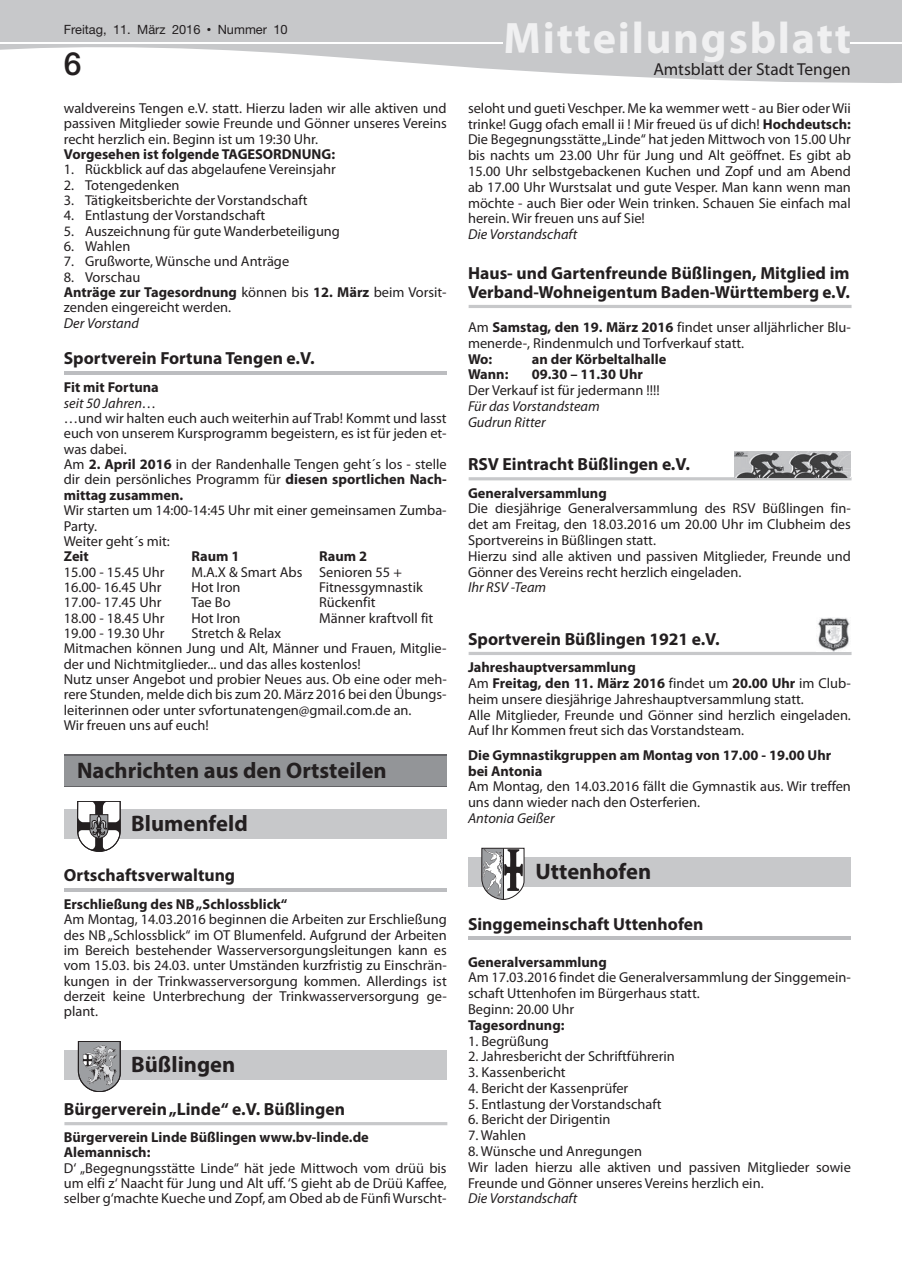
<style>
.page{position:relative;width:902px;height:1280px;background:#fff}
.page>*{position:absolute;margin:0;border:0;box-sizing:border-box;transform-origin:0 0}
.t1{font:700 44.25px "Myriad Pro";letter-spacing:.04em;color:#f0f0f1}
.t2{font:500 31.95px "Helvetica Neue";color:#231f20}
.t3{font:700 22.5px "Myriad Pro";color:#231f20}
.t4{font:700 17.55px/19.2px "Myriad Pro";color:#231f20}
.t5{font:17.4px "Myriad Pro";color:#231f20}
.t6{font:14.4px/15.3px "Myriad Pro";color:#231f20}
.t7{font:700 14.4px/15.3px "Myriad Pro";color:#231f20}
.t8{font:italic 14.4px/15.8px "Myriad Pro";color:#231f20}
.t9{font:12.75px "Helvetica Neue";color:#231f20}
.s1{font-family:"M Twentieth Century";font-weight:500}
.s2{font-size:12.9px}
.s3{font-weight:700}
</style>
<div class="page">
<svg style="left:0;top:0;width:901px;height:83px;fill:#c7c8ca"></svg>
<div style="left:505px;top:22px;width:344px;height:40px;background:#c7c8ca"></div>
<hr style="left:0;top:42px;width:502px;height:1px;background:#fff">
<hr style="left:850px;top:42px;width:51px;height:1px;background:#fff">
<hr style="left:64px;top:371px;width:382px;height:4px;background:#bcbdc0">
<hr style="left:64px;top:888px;width:382px;height:3px;background:#bcbdc0">
<div style="left:64px;top:755px;width:382px;height:32px;background:#939598"></div>
<div style="left:64px;top:810px;width:382px;height:29px;background:#c7c8ca"></div>
<svg style="left:77px;top:801px;width:44px;height:50px"></svg>
<div style="left:64px;top:1050px;width:382px;height:29px;background:#c7c8ca"></div>
<svg style="left:78px;top:1041px;width:43px;height:51px"></svg>
<hr style="left:64px;top:1122px;width:383px;height:3px;background:#c7c8ca">
<hr style="left:468px;top:937px;width:382px;height:3px;background:#bcbdc0">
<hr style="left:468px;top:305px;width:383px;height:3px;background:#c7c8ca">
<hr style="left:468px;top:477px;width:383px;height:3px;background:#c7c8ca">
<img style="left:734px;top:452px;width:116px;height:25px">
<hr style="left:468px;top:652px;width:383px;height:3px;background:#c7c8ca">
<img style="left:818px;top:617px;width:32px;height:34px">
<div style="left:468px;top:858px;width:382px;height:29px;background:#c7c8ca"></div>
<svg style="left:481px;top:848px;width:43px;height:52px"></svg>
<hr style="left:503px;top:848px;width:1px;height:51px;background:#231f20">
<p class="t9" style="left:64px;top:22px;width:225px">Freitag, 11. März 2016 <span class="s1">•</span> Nummer <span class="s2">10</span></p>
<h1 class="t1" style="left:503px;top:9px;width:349px">Mitteilungsblatt</h1>
<h2 class="t2" style="left:64px;top:45px;width:19px">6</h2>
<p class="t5" style="left:653px;top:59px;width:199px">Amtsblatt der Stadt Tengen</p>
<p class="t6" style="left:64px;top:100px;width:384px;text-align:justify">waldvereins Tengen e.V. statt. Hierzu laden wir alle aktiven und passiven Mitglieder sowie Freunde und Gönner unseres Vereins recht herzlich ein. Beginn ist um 19:30 Uhr.</p>
<p class="t7" style="left:64px;top:146px;width:273px">Vorgesehen ist folgende TAGESORDNUNG:</p>
<p class="t6" style="left:64px;top:162px;width:273px">1. Rückblick auf das abgelaufene Vereinsjahr</p>
<p class="t6" style="left:64px;top:177px;width:117px">2. Totengedenken</p>
<p class="t6" style="left:64px;top:192px;width:245px">3. Tätigkeitsberichte der Vorstandschaft</p>
<p class="t6" style="left:64px;top:208px;width:203px">4. Entlastung der Vorstandschaft</p>
<p class="t6" style="left:64px;top:223px;width:278px">5. Auszeichnung für gute Wanderbeteiligung</p>
<p class="t6" style="left:64px;top:238px;width:68px">6. Wahlen</p>
<p class="t6" style="left:64px;top:254px;width:227px">7. Grußworte, Wünsche und Anträge</p>
<p class="t6" style="left:64px;top:269px;width:384px">8. Vorschau<br><span class="s3">Anträge zur Tagesordnung</span> können bis <span class="s3">12. März</span> beim Vorsit&shy;zenden eingereicht werden.</p>
<p class="t8" style="left:64px;top:315px;width:77px">Der Vorstand</p>
<p class="t4" style="left:64px;top:348px;width:252px">Sportverein Fortuna Tengen e.V.</p>
<p class="t7" style="left:64px;top:379px;width:96px">Fit mit Fortuna</p>
<p class="t8" style="left:64px;top:395px;width:94px">seit 50 Jahren…</p>
<p class="t6" style="left:64px;top:410px;width:384px">…und wir halten euch auch weiterhin auf Trab! Kommt und lasst euch von unserem Kursprogramm begeistern, es ist für jeden et&shy;was dabei.<br>Am <span class="s3">2. April 2016</span> in der Randenhalle Tengen geht´s los - stelle dir dein persönliches Programm für <span class="s3">diesen sportlichen Nach&shy;mittag zusammen.</span></p>
<p class="t6" style="left:64px;top:502px;width:384px">Wir starten um 14:00-14:45 Uhr mit einer gemeinsamen Zumba-<br>Party.<br>Weiter geht´s mit:</p>
<p class="t7" style="left:64px;top:548px;width:26px">Zeit</p>
<p class="t7" style="left:191px;top:548px;width:49px">Raum 1</p>
<p class="t7" style="left:319px;top:548px;width:49px">Raum 2</p>
<p class="t6" style="left:64px;top:564px;width:102px">15.00 - 15.45 Uhr</p>
<p class="t6" style="left:191px;top:564px;width:212px">M.A.X &amp; Smart Abs Senioren 55 +</p>
<p class="t6" style="left:64px;top:579px;width:99px">16.00- 16.45 Uhr</p>
<p class="t6" style="left:191px;top:579px;width:51px">Hot Iron</p>
<p class="t6" style="left:319px;top:579px;width:105px">Fitnessgymnastik</p>
<p class="t6" style="left:64px;top:595px;width:99px">17.00- 17.45 Uhr</p>
<p class="t6" style="left:191px;top:595px;width:41px">Tae Bo</p>
<p class="t6" style="left:319px;top:595px;width:58px">Rückenfit</p>
<p class="t6" style="left:64px;top:610px;width:102px">18.00 - 18.45 Uhr</p>
<p class="t6" style="left:191px;top:610px;width:51px">Hot Iron</p>
<p class="t6" style="left:319px;top:610px;width:116px">Männer kraftvoll fit</p>
<p class="t6" style="left:64px;top:625px;width:102px">19.00 - 19.30 Uhr</p>
<p class="t6" style="left:64px;top:625px;width:384px;text-indent:128px">Stretch &amp; Relax<br>Mitmachen können Jung und Alt, Männer und Frauen, Mitglie&shy;der und Nichtmitglieder... und das alles kostenlos!<br>Nutz unser Angebot und probier Neues aus. Ob eine oder meh&shy;rere Stunden, melde dich bis zum 20. März 2016 bei den Übungs&shy;leiterinnen oder unter svfortunatengen@gmail.com.de an.<br>Wir freuen uns auf euch!</p>
<h3 class="t3" style="left:77px;top:755px;width:311px">Nachrichten aus den Ortsteilen</h3>
<h3 class="t3" style="left:131px;top:809px;width:118px">Blumenfeld</h3>
<p class="t4" style="left:64px;top:865px;width:173px">Ortschaftsverwaltung</p>
<p class="t7" style="left:64px;top:896px;width:225px">Erschließung des NB „Schlossblick“</p>
<p class="t6" style="left:64px;top:912px;width:384px;text-align:justify">Am Montag, 14.03.2016 beginnen die Arbeiten zur Erschließung des NB „Schlossblick“ im OT Blumenfeld. Aufgrund der Arbeiten im Bereich bestehender Wasserversorgungsleitungen kann es vom 15.03. bis 24.03. unter Umständen kurzfristig zu Einschrän&shy;kungen in der Trinkwasserversorgung kommen. Allerdings ist derzeit keine Unterbrechung der Trinkwasserversorgung ge&shy;plant.</p>
<h3 class="t3" style="left:131px;top:1049px;width:105px">Büßlingen</h3>
<p class="t4" style="left:64px;top:1099px;width:282px">Bürgerverein „Linde“ e.V. Büßlingen</p>
<p class="t7" style="left:64px;top:1129px;width:306px">Bürgerverein Linde Büßlingen www.bv-linde.de<br>Alemannisch:</p>
<p class="t6" style="left:64px;top:1160px;width:384px;text-align:justify">D‘ „Begegnungsstätte Linde“ hät jede Mittwoch vom drüü bis um elfi z‘ Naacht für Jung und Alt uff. ‘S gieht ab de Drüü Kaffee, selber g‘machte Kueche und Zopf, am Obed ab de Fünfi Wurscht-</p>
<p class="t6" style="left:468px;top:100px;width:384px;line-height:15.8px;text-align:justify">seloht und gueti Veschper. Me ka wemmer wett - au Bier oder Wii trinke! Gugg ofach emall ii ! Mir freued üs uf dich! <span class="s3">Hochdeutsch:<br></span>Die Begegnungsstätte „Linde“ hat jeden Mittwoch von 15.00 Uhr bis nachts um 23.00 Uhr für Jung und Alt geöffnet. Es gibt ab 15.00 Uhr selbstgebackenen Kuchen und Zopf und am Abend ab 17.00 Uhr Wurstsalat und gute Vesper. Man kann wenn man möchte - auch Bier oder Wein trinken. Schauen Sie einfach mal herein. Wir freuen uns auf Sie!</p>
<p class="t8" style="left:468px;top:226px;width:111px">Die Vorstandschaft</p>
<p class="t4" style="left:468px;top:263px;width:383px">Haus- und Gartenfreunde Büßlingen, Mitglied im<br>Verband-Wohneigentum Baden-Württemberg e.V.</p>
<p class="t6" style="left:468px;top:319px;width:384px;line-height:15.8px">Am <span class="s3">Samstag, den 19. März 2016</span> findet unser alljährlicher Blu&shy;menerde-, Rindenmulch und Torfverkauf statt.</p>
<p class="t7" style="left:468px;top:351px;width:26px">Wo:</p>
<p class="t7" style="left:531px;top:351px;width:136px">an der Körbeltalhalle</p>
<p class="t7" style="left:468px;top:366px;width:42px">Wann:</p>
<p class="t7" style="left:531px;top:366px;width:113px">09.30 – 11.30 Uhr</p>
<p class="t6" style="left:468px;top:382px;width:193px">Der Verkauf ist für jedermann !!!!</p>
<p class="t8" style="left:468px;top:398px;width:133px">Für das Vorstandsteam<br>Gudrun Ritter</p>
<p class="t4" style="left:468px;top:454px;width:223px">RSV Eintracht Büßlingen e.V.</p>
<p class="t7" style="left:468px;top:485px;width:140px">Generalversammlung</p>
<p class="t6" style="left:468px;top:500px;width:384px;line-height:15.8px">Die diesjährige Generalversammlung des RSV Büßlingen fin&shy;det am Freitag, den 18.03.2016 um 20.00 Uhr im Clubheim des Sportvereins in Büßlingen statt.<br>Hierzu sind alle aktiven und passiven Mitglieder, Freunde und Gönner des Vereins recht herzlich eingeladen.</p>
<p class="t8" style="left:468px;top:579px;width:80px">Ihr RSV -Team</p>
<p class="t4" style="left:468px;top:629px;width:253px">Sportverein Büßlingen 1921 e.V.</p>
<p class="t6" style="left:468px;top:659px;width:384px;line-height:15.8px"><span class="s3">Jahreshauptversammlung<br></span>Am <span class="s3">Freitag, den 11. März 2016</span> findet um <span class="s3">20.00 Uhr</span> im Club&shy;heim unsere diesjährige Jahreshauptversammlung statt.<br>Alle Mitglieder, Freunde und Gönner sind herzlich eingeladen.<br>Auf Ihr Kommen freut sich das Vorstandsteam.</p>
<p class="t7" style="left:468px;top:746px;width:365px;line-height:15.8px">Die Gymnastikgruppen am Montag von 17.00 - 19.00 Uhr bei Antonia</p>
<p class="t6" style="left:468px;top:778px;width:384px;line-height:15.8px">Am Montag, den 14.03.2016 fällt die Gymnastik aus. Wir treffen uns dann wieder nach den Osterferien.</p>
<p class="t8" style="left:468px;top:810px;width:88px">Antonia Geißer</p>
<h3 class="t3" style="left:535px;top:857px;width:117px">Uttenhofen</h3>
<p class="t4" style="left:468px;top:913px;width:237px">Singgemeinschaft Uttenhofen</p>
<p class="t7" style="left:468px;top:954px;width:140px">Generalversammlung</p>
<p class="t6" style="left:468px;top:969px;width:384px;line-height:15.8px">Am 17.03.2016 findet die Generalversammlung der Singgemein&shy;schaft Uttenhofen im Bürgerhaus statt.<br>Beginn: 20.00 Uhr</p>
<p class="t7" style="left:468px;top:1017px;width:98px">Tagesordnung:</p>
<p class="t6" style="left:468px;top:1033px;width:82px">1. Begrüßung</p>
<p class="t6" style="left:468px;top:1048px;width:208px">2. Jahresbericht der Schriftführerin</p>
<p class="t6" style="left:468px;top:1064px;width:99px">3. Kassenbericht</p>
<p class="t6" style="left:468px;top:1080px;width:162px">4. Bericht der Kassenprüfer</p>
<p class="t6" style="left:468px;top:1096px;width:195px">5. Entlastung der Vorstandschaft</p>
<p class="t6" style="left:468px;top:1112px;width:144px">6. Bericht der Dirigentin</p>
<p class="t6" style="left:468px;top:1127px;width:60px">7. Wahlen</p>
<p class="t6" style="left:468px;top:1143px;width:384px;line-height:15.8px">8. Wünsche und Anregungen<br>Wir laden hierzu alle aktiven und passiven Mitglieder sowie<br>Freunde und Gönner unseres Vereins herzlich ein.</p>
<p class="t8" style="left:468px;top:1190px;width:111px">Die Vorstandschaft</p>
</div>
